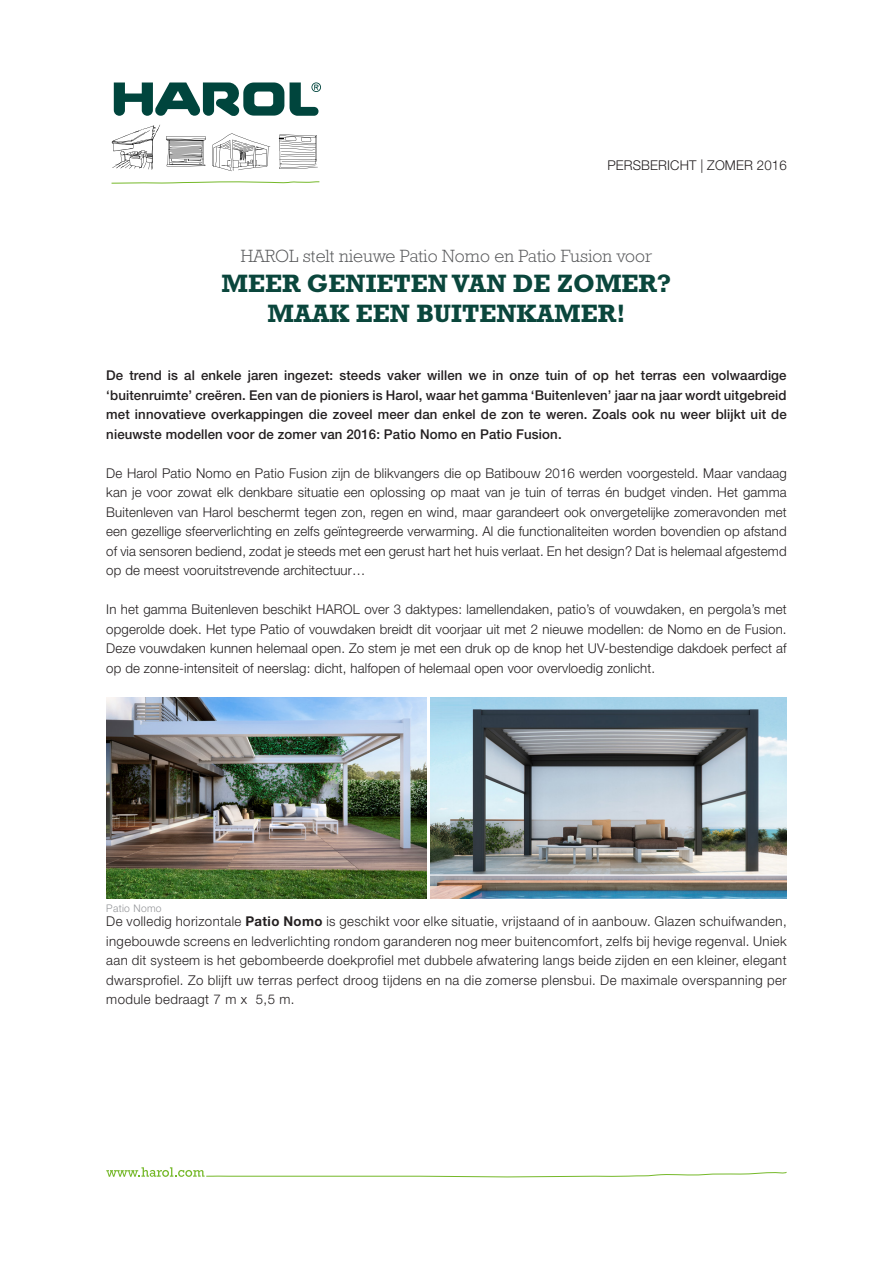
<style>
.page{position:relative;width:893px;height:1263px;background:#fff}
.page>*{position:absolute;margin:0;border:0;box-sizing:border-box;transform-origin:0 0}
.t1{font:700 25.5px "Rockwell Std";color:#0a463c}
.t2{font:300 18px "Rockwell Std";color:#57585a}
.t3{font:300 13.5px/19.5px "Helvetica Neue LT Std";letter-spacing:.01em;color:#231f20;text-align:justify}
.t4{font:500 13.5px/19.5px "Helvetica Neue LT Std";letter-spacing:.01em;color:#231f20;text-align:justify}
.t5{font:300 10.5px "Helvetica Neue LT Std";letter-spacing:.03em;color:#939598}
.s1{font-weight:700}
</style>
<div class="page">
<svg style="left:290px;top:82px;width:31px;height:34px"></svg>
<svg style="left:114px;top:82px;width:170px;height:34px"></svg>
<svg style="left:166px;top:136px;width:40px;height:30px"></svg>
<svg style="left:279px;top:134px;width:39px;height:35px"></svg>
<svg style="left:212px;top:133px;width:58px;height:38px"></svg>
<svg style="left:112px;top:125px;width:48px;height:45px"></svg>
<svg style="left:111px;top:181px;width:209px;height:3px"></svg>
<svg style="left:106px;top:1167px;width:681px;height:10px"></svg>
<img style="left:106px;top:697px;width:321px;height:201px">
<img style="left:430px;top:697px;width:357px;height:201px">
<p class="t3" style="left:607px;top:155px;width:181px">PERSBERICHT | ZOMER 2016</p>
<p class="t2" style="left:241px;top:245px;width:413px">HAROL stelt nieuwe Patio Nomo en Patio Fusion voor</p>
<p class="t1" style="left:221px;top:268px;width:452px">MEER GENIETEN VAN DE ZOMER?</p>
<p class="t1" style="left:267px;top:298px;width:359px">MAAK EEN BUITENKAMER!</p>
<p class="t4" style="left:106px;top:366px;width:682px">De trend is al enkele jaren ingezet: steeds vaker willen we in onze tuin of op het terras een volwaardige ‘buitenruimte’ creëren. Een van de pioniers is Harol, waar het gamma ‘Buitenleven’ jaar na jaar wordt uitgebreid met innovatieve overkappingen die zoveel meer dan enkel de zon te weren. Zoals ook nu weer blijkt uit de nieuwste modellen voor de zomer van 2016: Patio Nomo en Patio Fusion.</p>
<p class="t3" style="left:106px;top:463px;width:682px">De Harol Patio Nomo en Patio Fusion zijn de blikvangers die op Batibouw 2016 werden voorgesteld. Maar vandaag kan je voor zowat elk denkbare situatie een oplossing op maat van je tuin of terras én budget vinden. Het gamma Buitenleven van Harol beschermt tegen zon, regen en wind, maar garandeert ook onvergetelijke zomeravonden met een gezellige sfeerverlichting en zelfs geïntegreerde verwarming. Al die functionaliteiten worden bovendien op afstand of via sensoren bediend, zodat je steeds met een gerust hart het huis verlaat. En het design? Dat is helemaal afgestemd op de meest vooruitstrevende architectuur…</p>
<p class="t3" style="left:106px;top:599px;width:682px">In het gamma Buitenleven beschikt HAROL over 3 daktypes: lamellendaken, patio’s of vouwdaken, en pergola’s met opgerolde doek. Het type Patio of vouwdaken breidt dit voorjaar uit met 2 nieuwe modellen: de Nomo en de Fusion.<br>Deze vouwdaken kunnen helemaal open. Zo stem je met een druk op de knop het UV-bestendige dakdoek perfect af op de zonne-intensiteit of neerslag: dicht, halfopen of helemaal open voor overvloedig zonlicht.</p>
<p class="t5" style="left:106px;top:901px;width:57px">Patio Nomo</p>
<p class="t3" style="left:106px;top:911px;width:682px">De volledig horizontale <span class="s1">Patio Nomo</span> is geschikt voor elke situatie, vrijstaand of in aanbouw. Glazen schuifwanden, ingebouwde screens en ledverlichting rondom garanderen nog meer buitencomfort, zelfs bij hevige regenval. Uniek aan dit systeem is het gebombeerde doekprofiel met dubbele afwatering langs beide zijden en een kleiner, elegant dwarsprofiel. Zo blijft uw terras perfect droog tijdens en na die zomerse plensbui. De maximale overspanning per module bedraagt 7 m x 5,5 m.</p>
</div>
